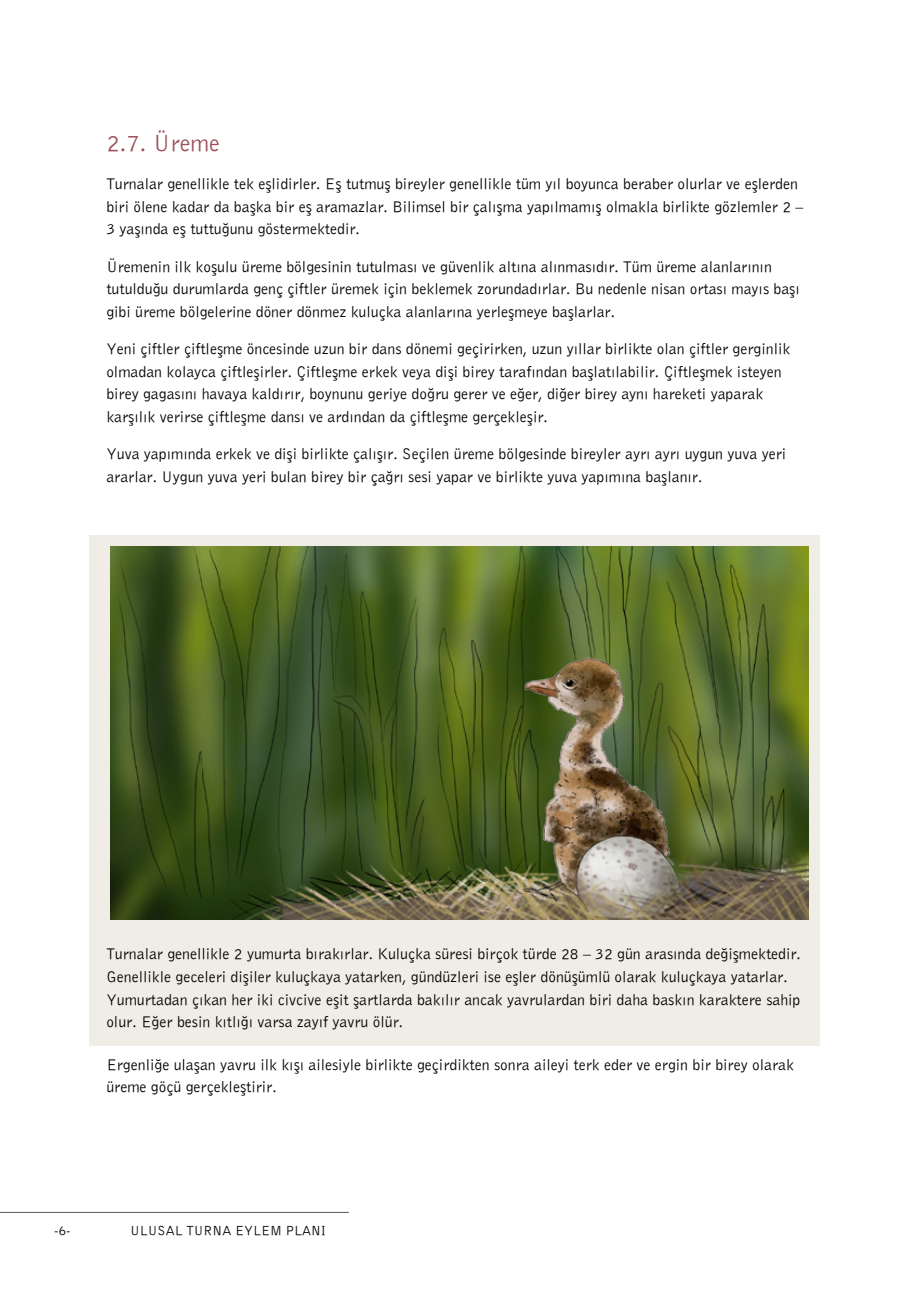
<style>
.page{position:relative;width:906px;height:1289px;background:#fff}
.page>*{position:absolute;margin:0;border:0;box-sizing:border-box;transform-origin:0 0}
.t1{font:24px "Bell Gothic BT Roman Ti";color:#9b4f59}
.t2{font:15.75px/22.5px "Bell Gothic BT Roman Ti";color:#000}
.t3{font:13.5px "Bell Gothic BT Roman Ti";color:#000}
</style>
<div class="page">
<div style="left:89px;top:535px;width:731px;height:510px;background:#efede5"></div>
<hr style="left:0;top:1211px;width:349px;height:1px;background:#58595b">
<img style="left:111px;top:546px;width:697px;height:373px">
<h1 class="t1" style="left:106px;top:128px;width:115px">2.7. Üreme</h1>
<p class="t2" style="left:106px;top:172px;width:698px">Turnalar genellikle tek eşlidirler. Eş tutmuş bireyler genellikle tüm yıl boyunca beraber olurlar ve eşlerden biri ölene kadar da başka bir eş aramazlar. Bilimsel bir çalışma yapılmamış olmakla birlikte gözlemler 2 –<br>3 yaşında eş tuttuğunu göstermektedir.</p>
<p class="t2" style="left:106px;top:255px;width:695px">Üremenin ilk koşulu üreme bölgesinin tutulması ve güvenlik altına alınmasıdır. Tüm üreme alanlarının tutulduğu durumlarda genç çiftler üremek için beklemek zorundadırlar. Bu nedenle nisan ortası mayıs başı gibi üreme bölgelerine döner dönmez kuluçka alanlarına yerleşmeye başlarlar.</p>
<p class="t2" style="left:106px;top:337px;width:685px">Yeni çiftler çiftleşme öncesinde uzun bir dans dönemi geçirirken, uzun yıllar birlikte olan çiftler gerginlik olmadan kolayca çiftleşirler. Çiftleşme erkek veya dişi birey tarafından başlatılabilir. Çiftleşmek isteyen birey gagasını havaya kaldırır, boynunu geriye doğru gerer ve eğer, diğer birey aynı hareketi yaparak karşılık verirse çiftleşme dansı ve ardından da çiftleşme gerçekleşir.</p>
<p class="t2" style="left:106px;top:442px;width:681px">Yuva yapımında erkek ve dişi birlikte çalışır. Seçilen üreme bölgesinde bireyler ayrı ayrı uygun yuva yeri ararlar. Uygun yuva yeri bulan birey bir çağrı sesi yapar ve birlikte yuva yapımına başlanır.</p>
<p class="t2" style="left:106px;top:942px;width:696px">Turnalar genellikle 2 yumurta bırakırlar. Kuluçka süresi birçok türde 28 – 32 gün arasında değişmektedir.<br>Genellikle geceleri dişiler kuluçkaya yatarken, gündüzleri ise eşler dönüşümlü olarak kuluçkaya yatarlar.<br>Yumurtadan çıkan her iki civcive eşit şartlarda bakılır ancak yavrulardan biri daha baskın karaktere sahip olur. Eğer besin kıtlığı varsa zayıf yavru ölür.</p>
<p class="t2" style="left:106px;top:1052px;width:689px">Ergenliğe ulaşan yavru ilk kışı ailesiyle birlikte geçirdikten sonra aileyi terk eder ve ergin bir birey olarak üreme göçü gerçekleştirir.</p>
<p class="t3" style="left:54px;top:1221px;width:18px">-6-</p>
<p class="t3" style="left:130px;top:1221px;width:198px">ULUSAL TURNA EYLEM PLANI</p>
</div>
